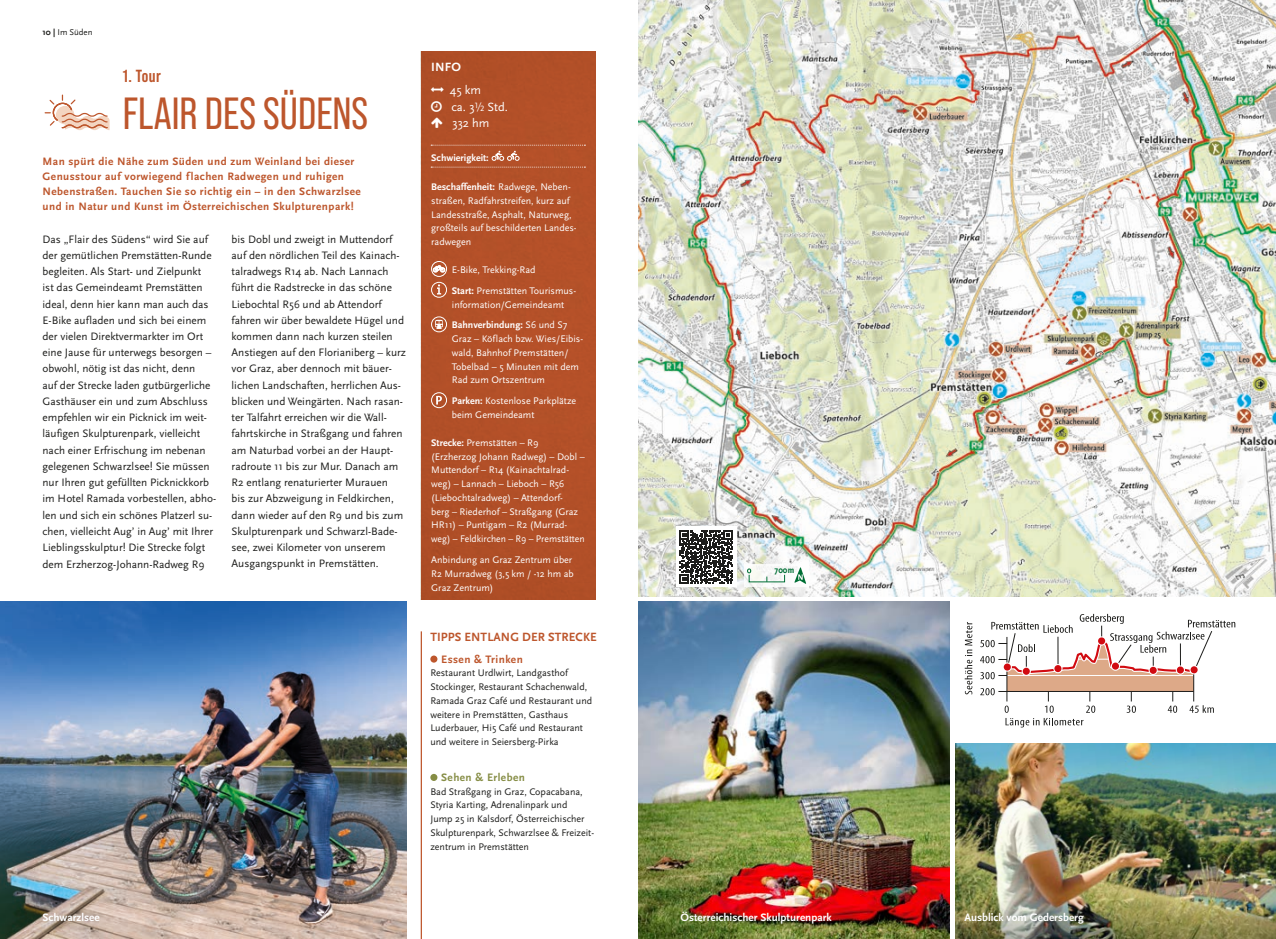
<style>
.page{position:relative;width:1276px;height:939px;background:#fff}
.page>*{position:absolute;margin:0;border:0;box-sizing:border-box;transform-origin:0 0}
.t1{font:45px "Bebas Neue Pro";color:#bd562c}
.t2{font:700 17.5px "Bebas Neue Pro";color:#bd562c}
.t3{font:700 12.5px "Scala Sans Pro";letter-spacing:.01em;color:#bd562c}
.t4{font:12.5px/16.2px "Scala Sans Pro";color:#fff}
.t5{font:700 12.5px "Scala Sans Pro";color:#fff}
.t6{font:11.25px/16.2px "Scala Sans Pro";color:#1d1d1b}
.t7{font:700 11.25px/15px "Scala Sans Pro";letter-spacing:.04em;color:#bd562c}
.t8{font:700 11.25px "Scala Sans Pro";color:#fff}
.t9{font:700 11.25px "Scala Sans Pro";letter-spacing:.04em;color:#868d45}
.t10{font:10px/13.8px "Scala Sans Pro";color:#fff}
.t11{font:10px/13.8px "Scala Sans Pro";color:#1d1d1b}
.t12{font:700 10px "Scala Sans Pro";color:#fff}
.t13{font:700 condensed 9.38px "Scala Sans Pro";color:#006f35}
.t14{font:8.75px "Scala Sans Pro";color:#1d1d1b}
.s1{font-weight:700}
.s2{font-weight:300}
</style>
<div class="page">
<img style="left:955px;top:743px;width:321px;height:153px">
<img style="left:955px;top:896px;width:321px;height:43px">
<img style="left:0;top:602px;width:406px;height:337px">
<img style="left:638px;top:602px;width:312px;height:337px">
<img style="left:638px;top:0;width:638px;height:596px">
<div style="left:420px;top:51px;width:175px;height:549px;background:#b25028"></div>
<div style="left:431px;top:261px;width:16px;height:16px;border:1px solid #fff;border-radius:50%"></div>
<svg style="left:433px;top:266px;width:12px;height:6px"></svg>
<div style="left:431px;top:282px;width:16px;height:16px;border:1px solid #fff;border-radius:50%"></div>
<svg style="left:437px;top:284px;width:4px;height:10px"></svg>
<div style="left:431px;top:317px;width:16px;height:15px;border:1px solid #fff;border-radius:50%"></div>
<svg style="left:435px;top:320px;width:8px;height:9px"></svg>
<div style="left:431px;top:392px;width:16px;height:16px;border:1px solid #fff;border-radius:50%"></div>
<svg style="left:436px;top:396px;width:6px;height:9px"></svg>
<div style="left:676px;top:527px;width:60px;height:60px;background:#fff"></div>
<svg style="left:679px;top:530px;width:53px;height:53px"></svg>
<div style="left:36px;top:905px;width:71px;height:24px;background:#1d1d1b;opacity:.3"></div>
<div style="left:430px;top:656px;width:7px;height:7px;background:#bd562c;border-radius:50%"></div>
<div style="left:430px;top:774px;width:7px;height:7px;background:#868d45;border-radius:50%"></div>
<hr style="left:421px;top:631px;width:1px;height:308px;background:#bd562c">
<svg style="left:431px;top:145px;width:154px;height:16px;background:#b75934"></svg>
<svg style="left:431px;top:167px;width:154px;height:1px"></svg>
<svg style="left:744px;top:564px;width:64px;height:23px"></svg>
<svg style="left:794px;top:567px;width:12px;height:17px"></svg>
<svg style="left:747px;top:568px;width:4px;height:5px"></svg>
<svg style="left:44px;top:94px;width:66px;height:36px"></svg>
<svg style="left:964px;top:622px;width:8px;height:72px"></svg>
<svg style="left:980px;top:614px;width:255px;height:113px"></svg>
<svg style="left:431px;top:88px;width:13px;height:4px"></svg>
<svg style="left:431px;top:101px;width:11px;height:27px"></svg>
<p class="t14" style="left:43px;top:28px;width:51px"><span class="s1">10 |</span> Im Süden</p>
<h2 class="t2" style="left:123px;top:66px;width:40px">1. Tour</h2>
<h1 class="t1" style="left:123px;top:88px;width:247px">FLAIR DES SÜDENS</h1>
<p class="t7" style="left:43px;top:154px;width:320px">Man spürt die Nähe zum Süden und zum Weinland bei dieser Genusstour auf vorwiegend f lachen Radwegen und ruhigen Nebenstraßen. Tauchen Sie so richtig ein – in den Schwarzlsee und in Natur und Kunst im Österreichischen Skulpturenpark!</p>
<p class="t6" style="left:43px;top:231px;width:175px">Das „Flair des Südens“ wird Sie auf der gemütlichen Premstätten-Runde begleiten. Als Start- und Zielpunkt<br>ist das Gemeindeamt Premstätten ideal, denn hier kann man auch das E-Bike aufladen und sich bei einem der vielen Direktvermarkter im Ort eine Jause für unterwegs besorgen – obwohl, nötig ist das nicht, denn<br>auf der Strecke laden gutbürgerliche Gasthäuser ein und zum Abschluss empfehlen wir ein Picknick im weit&shy;läufigen Skulpturenpark, vielleicht nach einer Erfrischung im nebenan gelegenen Schwarzlsee! Sie müssen nur Ihren gut gefüllten Picknickkorb im Hotel Ramada vorbestellen, abho&shy;len und sich ein schönes Platzerl su&shy;chen, vielleicht Aug’ in Aug’ mit Ihrer Lieblingsskulptur! Die Strecke folgt dem Erzherzog-Johann-Radweg R9</p>
<p class="t6" style="left:232px;top:231px;width:176px">bis Dobl und zweigt in Muttendorf auf den nördlichen Teil des Kainach&shy;talradwegs R14 ab. Nach Lannach führt die Radstrecke in das schöne Liebochtal R56 und ab Attendorf fahren wir über bewaldete Hügel und kommen dann nach kurzen steilen Anstiegen auf den Florianiberg – kurz vor Graz, aber dennoch mit bäuer&shy;lichen Landschaften, herrlichen Aus&shy;blicken und Weingärten. Nach rasan&shy;ter Talfahrt erreichen wir die Wall&shy;fahrtskirche in Straßgang und fahren am Naturbad vorbei an der Haupt&shy;radroute 11 bis zur Mur. Danach am R2 entlang renaturierter Murauen<br>bis zur Abzweigung in Feldkirchen, dann wieder auf den R9 und bis zum Skulpturenpark und Schwarzl-Bade&shy;see, zwei Kilometer von unserem Ausgangspunkt in Premstätten.</p>
<p class="t5" style="left:431px;top:60px;width:31px">INFO</p>
<p class="t4" style="left:450px;top:82px;width:59px">45 km<br>ca. 3<span class="s2">½</span> Std.<br>332 hm</p>
<p class="t12" style="left:431px;top:152px;width:59px">Schwierigkeit:</p>
<p class="t10" style="left:431px;top:180px;width:147px"><span class="s1">Beschaffenheit:</span> Radwege, Neben&shy;straßen, Radfahrstreifen, kurz auf<br>Landesstraße, Asphalt, Naturweg, großteils auf beschilderten Landes&shy;radwegen</p>
<p class="t10" style="left:452px;top:259px;width:125px;line-height:20.9px">E-Bike, Trekking-Rad<br><span class="s1">Start:</span> Premstätten Tourismus-</p>
<p class="t10" style="left:452px;top:294px;width:117px;line-height:20.9px">information/Gemeindeamt<br><span class="s1">Bahnverbindung:</span> S6 und S7</p>
<p class="t10" style="left:452px;top:332px;width:133px">Graz – Köflach bzw. Wies/Eibis&shy;wald, Bahnhof Premstätten/<br>Tobelbad – 5 Minuten mit dem<br>Rad zum Ortszentrum</p>
<p class="t10" style="left:452px;top:394px;width:126px"><span class="s1">Parken:</span> Kostenlose Parkplätze beim Gemeindeamt</p>
<p class="t10" style="left:431px;top:436px;width:155px"><span class="s1">Strecke:</span> Premstätten – R9 (Erzherzog Johann Radweg) – Dobl –<br>Muttendorf – R14 (Kainachtalrad&shy;weg) – Lannach – Lieboch – R56 (Liebochtalradweg) – Attendorf-<br>berg – Riederhof – Straßgang (Graz<br>HR11) – Puntigam – R2 (Murrad&shy;weg) – Feldkirchen – R9 – Premstätten</p>
<p class="t10" style="left:431px;top:553px;width:144px">Anbindung an Graz Zentrum über<br>R2 Murradweg (3,5 km / -12 hm ab<br>Graz Zentrum)</p>
<p class="t3" style="left:430px;top:629px;width:168px">TIPPS ENTLANG DER STRECKE</p>
<p class="t7" style="left:441px;top:652px;width:83px">Essen &amp; Trinken</p>
<p class="t11" style="left:430px;top:666px;width:163px">Restaurant Urdlwirt, Landgasthof Stockinger, Restaurant Schachenwald, Ramada Graz Café und Restaurant und weitere in Premstätten, Gasthaus Luderbauer, Hi5 Café und Restaurant und weitere in Seiersberg-Pirka</p>
<p class="t9" style="left:441px;top:771px;width:85px">Sehen &amp; Erleben</p>
<p class="t11" style="left:430px;top:785px;width:165px">Bad Straßgang in Graz, Copacabana, Styria Karting, Adrenalinpark und<br>Jump 25 in Kalsdorf, Österreichischer Skulpturenpark, Schwarzlsee &amp; Freizeit&shy;zentrum in Premstätten</p>
<p class="t13" style="left:774px;top:565px;width:21px">700m</p>
<p class="t8" style="left:43px;top:911px;width:59px">Schwarzlsee</p>
<p class="t8" style="left:680px;top:911px;width:153px">Österreichischer Skulpturenpark</p>
<p class="t8" style="left:964px;top:911px;width:121px">Ausblick vom Gedersberg</p>
</div>
